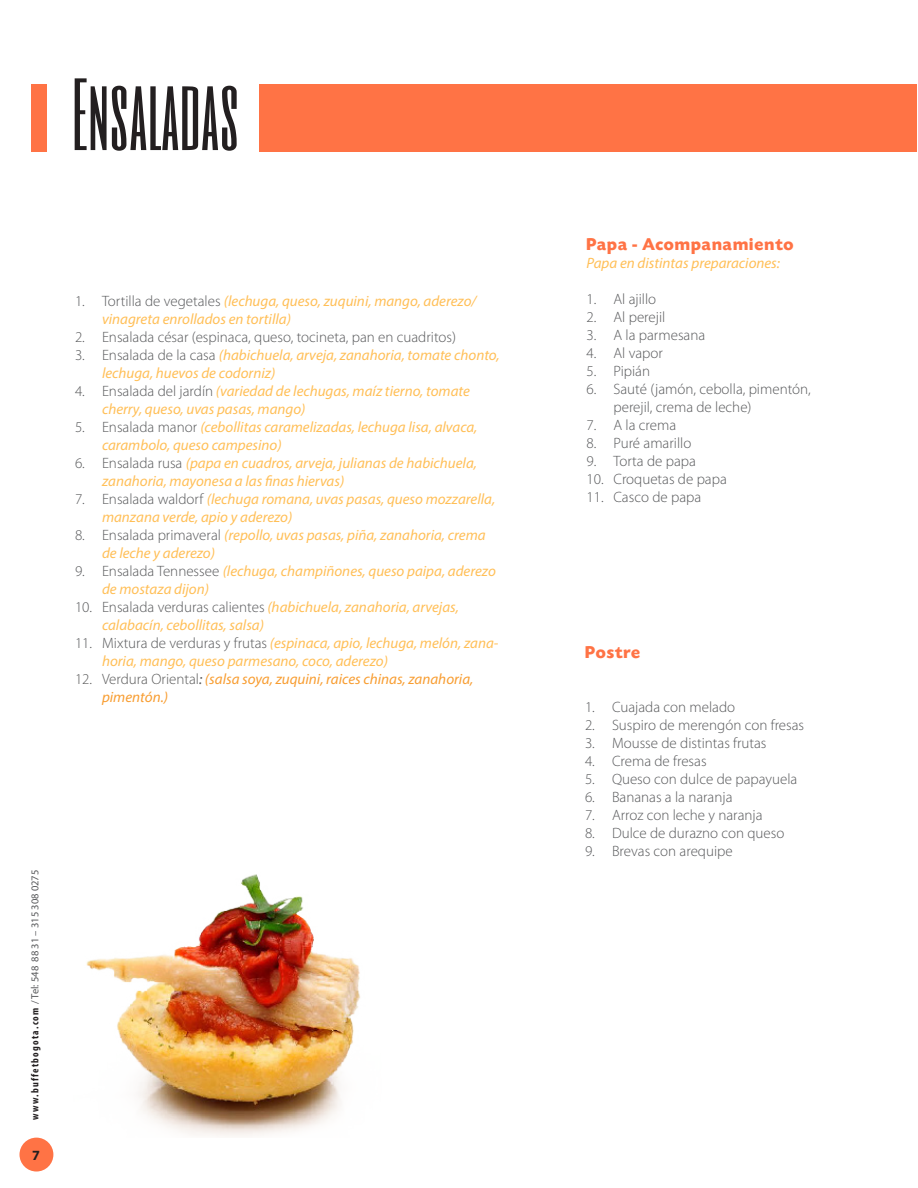
<style>
.page{position:relative;width:918px;height:1188px;background:#fff}
.page>*{position:absolute;margin:0;border:0;box-sizing:border-box;transform-origin:0 0}
.texto{font:84.9px "Six Caps";color:#231f20}
.texto-2{font:700 18px "Today SHOP";letter-spacing:.06em;color:#ff7345}
.texto-3{font:italic 15px/18px "Myriad Pro";color:#ffbf57}
.t1{font:300 15px/18px "Myriad Pro";color:#57585a}
.t2{font:italic 15px/18px "Myriad Pro";color:#f89d31}
.t3{font:700 14.1px "Myriad Pro";color:#231f20}
.t4{font:10.5px "Myriad Pro";color:#57585a}
.s1{font-weight:300;font-style:normal;color:#57585a}
.s2{font-weight:300;font-style:normal;color:#595959}
.s3{color:#595959}
.s4{font-weight:700;font-stretch:condensed;color:#231f20}
</style>
<div class="page">
<div style="left:19px;top:1138px;width:34px;height:34px;background:#ff7345;border-radius:50%"></div>
<div style="left:259px;top:84px;width:657px;height:68px;background:#ff7345"></div>
<div style="left:31px;top:84px;width:15px;height:68px;background:#ff7345"></div>
<img style="left:86px;top:874px;width:274px;height:262px">
<p class="texto" style="left:72px;top:55px;width:169px">Ensaladas</p>
<p class="texto-3" style="left:102px;top:292px;width:376px;text-indent:-27px"><span class="s1">1. Tortilla de vegetales</span> (lechuga, queso, zuquini, mango, aderezo/ vinagreta enrollados en tortilla)</p>
<p class="t1" style="left:75px;top:328px;width:383px">2. Ensalada césar (espinaca, queso, tocineta, pan en cuadritos)</p>
<p class="texto-3" style="left:102px;top:346px;width:399px;text-indent:-27px"><span class="s1">3. Ensalada de la casa</span> (habichuela, arveja, zanahoria, tomate chonto, lechuga, huevos de codorniz)</p>
<p class="texto-3" style="left:102px;top:382px;width:370px;text-indent:-27px"><span class="s1">4. Ensalada del jardín</span> (variedad de lechugas, maíz tierno, tomate cherry, queso, uvas pasas, mango)</p>
<p class="texto-3" style="left:102px;top:418px;width:377px;text-indent:-27px"><span class="s1">5. Ensalada manor</span> (cebollitas caramelizadas, lechuga lisa, alvaca, carambolo, queso campesino)</p>
<p class="texto-3" style="left:102px;top:454px;width:377px;text-indent:-27px"><span class="s1">6. Ensalada rusa</span> (papa en cuadros, arveja, julianas de habichuela, zanahoria, mayonesa a las finas hiervas)</p>
<p class="texto-3" style="left:102px;top:490px;width:395px;text-indent:-27px"><span class="s1">7. Ensalada waldorf</span> (lechuga romana, uvas pasas, queso mozzarella, manzana verde, apio y aderezo)</p>
<p class="texto-3" style="left:102px;top:526px;width:385px;text-indent:-27px"><span class="s1">8. Ensalada primaveral</span> (repollo, uvas pasas, piña, zanahoria, crema de leche y aderezo)</p>
<p class="texto-3" style="left:102px;top:562px;width:395px;text-indent:-27px"><span class="s1">9. Ensalada Tennessee</span> (lechuga, champiñones, queso paipa, aderezo de mostaza dijon)</p>
<p class="texto-3" style="left:102px;top:598px;width:358px;text-indent:-27px"><span class="s1">10. Ensalada verduras calientes</span> (habichuela, zanahoria, arvejas, calabacín, cebollitas, salsa)</p>
<p class="texto-3" style="left:102px;top:634px;width:398px;text-indent:-27px"><span class="s1">11. Mixtura de verduras y frutas</span> (espinaca, apio, lechuga, melón, zana&shy;horia, mango, queso parmesano, coco, aderezo)</p>
<p class="t2" style="left:102px;top:670px;width:373px;text-indent:-27px"><span class="s2">12. Verdura Oriental</span><span class="s3">:</span> (salsa soya, zuquini, raices chinas, zanahoria, pimentón.)</p>
<p class="t4" style="left:29px;top:1120px;width:252px;rotate:-90deg"><span class="s4">www.buffetbogota.com</span> / Tel: 548 88 31 – 315 308 0275</p>
<p class="t3" style="left:32px;top:1146px;width:9px">7</p>
<p class="texto-2" style="left:586px;top:235px;width:209px">Papa - Acompanamiento</p>
<p class="texto-3" style="left:586px;top:254px;width:195px">Papa en distintas preparaciones:</p>
<p class="t1" style="left:586px;top:290px;width:71px">1. Al ajillo</p>
<p class="t1" style="left:586px;top:308px;width:80px">2. Al perejil</p>
<p class="t1" style="left:586px;top:326px;width:120px">3. A la parmesana</p>
<p class="t1" style="left:586px;top:344px;width:78px">4. Al vapor</p>
<p class="t1" style="left:586px;top:362px;width:65px">5. Pipián</p>
<p class="t1" style="left:614px;top:380px;width:199px;text-indent:-27px">6. Sauté (jamón, cebolla, pimentón, perejil, crema de leche)</p>
<p class="t1" style="left:586px;top:416px;width:91px">7. A la crema</p>
<p class="t1" style="left:586px;top:434px;width:106px">8. Puré amarillo</p>
<p class="t1" style="left:586px;top:452px;width:111px">9. Torta de papa</p>
<p class="t1" style="left:586px;top:470px;width:142px">10. Croquetas de papa</p>
<p class="t1" style="left:586px;top:488px;width:116px">11. Casco de papa</p>
<p class="texto-2" style="left:585px;top:643px;width:57px">Postre</p>
<p class="t1" style="left:585px;top:698px;width:152px">1. Cuajada con melado</p>
<p class="t1" style="left:585px;top:716px;width:221px">2. Suspiro de merengón con fresas</p>
<p class="t1" style="left:585px;top:734px;width:183px">3. Mousse de distintas frutas</p>
<p class="t1" style="left:585px;top:752px;width:123px">4. Crema de fresas</p>
<p class="t1" style="left:585px;top:770px;width:214px">5. Queso con dulce de papayuela</p>
<p class="t1" style="left:585px;top:788px;width:149px">6. Bananas a la naranja</p>
<p class="t1" style="left:585px;top:806px;width:179px">7. Arroz con leche y naranja</p>
<p class="t1" style="left:585px;top:824px;width:201px">8. Dulce de durazno con queso</p>
<p class="t1" style="left:585px;top:842px;width:149px">9. Brevas con arequipe</p>
</div>
